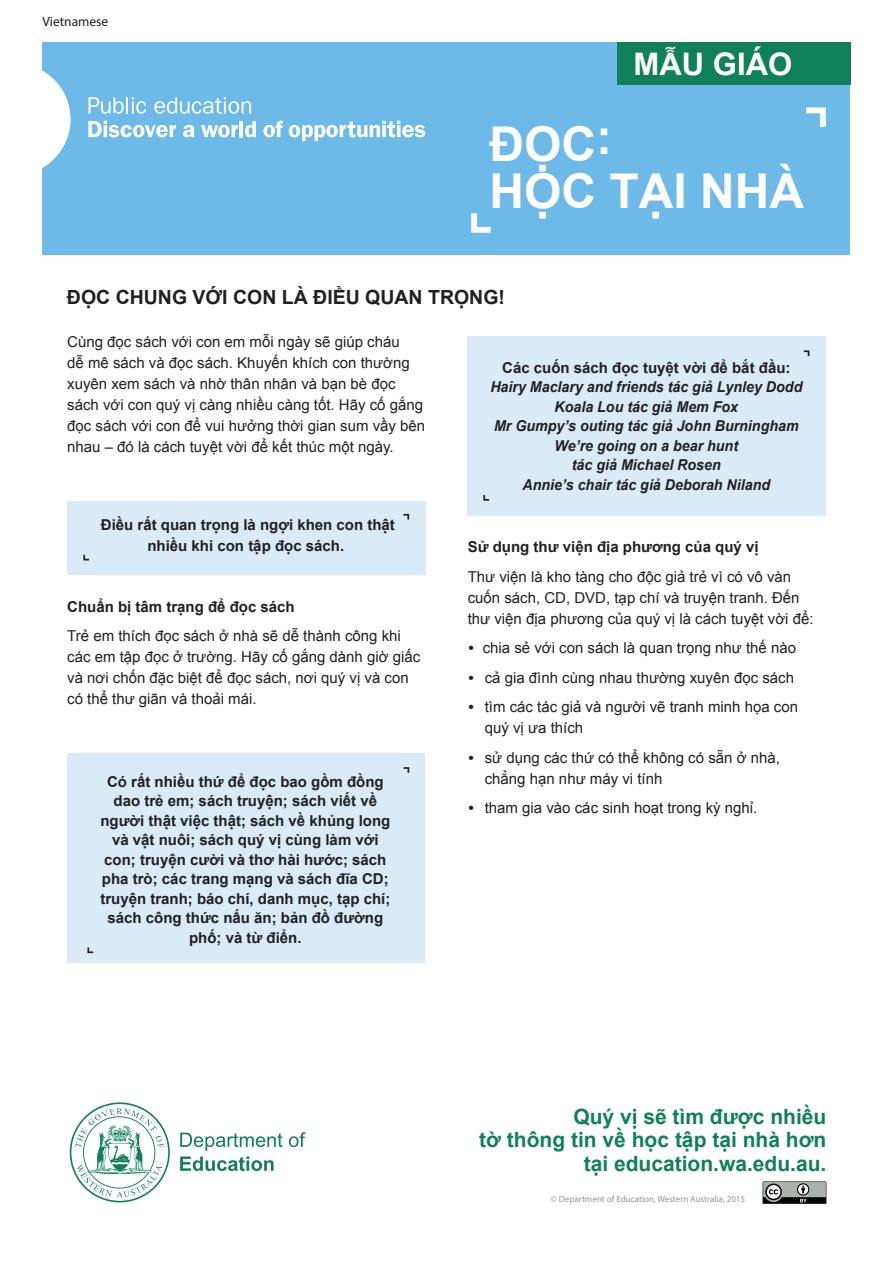
<style>
.page{position:relative;width:893px;height:1263px;background:#fff}
.page>*{position:absolute;margin:0;border:0;box-sizing:border-box;transform-origin:0 0}
.t1{font:700 48px "Arial";color:#fff}
.t2{font:700 31.05px "Arial";color:#fff}
.t3{font:700 21px/23.5px "Arial";color:#10805a;text-align:right}
.t4{font:700 19.5px "Arial";color:#231f20}
.t5{font:15px/21px "Arial";color:#231f20}
.Pull_Outs{font:700 15px/19.5px "Arial";color:#231f20;text-align:center}
.Pull_Outs-2{font:italic 700 15px/19.5px "Arial";color:#231f20;text-align:center;scale:.95 1}
.t6{font:13.5px "Myriad Pro";color:#231f20}
.t7{font:9px "Myriad Pro";color:#939598}
.s1{font-weight:700;font-style:italic}
</style>
<div class="page">
<div style="left:43px;top:43px;width:807px;height:212px;background:#6db9e7"></div>
<svg style="left:42px;top:63px;width:29px;height:112px"></svg>
<svg style="left:88px;top:97px;width:58px;height:17px"></svg>
<svg style="left:154px;top:97px;width:97px;height:17px"></svg>
<svg style="left:88px;top:121px;width:88px;height:16px"></svg>
<svg style="left:183px;top:125px;width:11px;height:12px"></svg>
<svg style="left:201px;top:125px;width:37px;height:12px"></svg>
<hr style="left:240px;top:121px;width:3px;height:16px;background:#fff">
<svg style="left:245px;top:121px;width:11px;height:16px"></svg>
<svg style="left:263px;top:121px;width:20px;height:16px"></svg>
<svg style="left:289px;top:121px;width:136px;height:20px"></svg>
<div style="left:617px;top:43px;width:233px;height:42px;background:#10805a"></div>
<svg style="left:70px;top:1102px;width:100px;height:100px"></svg>
<svg style="left:289px;top:1132px;width:16px;height:15px"></svg>
<svg style="left:180px;top:1132px;width:103px;height:39px"></svg>
<svg style="left:763px;top:1181px;width:63px;height:23px"></svg>
<svg style="left:471px;top:213px;width:20px;height:20px"></svg>
<svg style="left:806px;top:107px;width:20px;height:20px"></svg>
<div style="left:67px;top:501px;width:358px;height:74px;background:#d9ebf7"></div>
<svg style="left:403px;top:514px;width:6px;height:6px"></svg>
<svg style="left:83px;top:555px;width:6px;height:5px"></svg>
<div style="left:67px;top:754px;width:357px;height:209px;background:#d9ebf7"></div>
<svg style="left:404px;top:767px;width:5px;height:6px"></svg>
<svg style="left:87px;top:947px;width:6px;height:6px"></svg>
<div style="left:468px;top:336px;width:358px;height:179px;background:#d9ebf7"></div>
<svg style="left:804px;top:350px;width:5px;height:6px"></svg>
<svg style="left:483px;top:495px;width:6px;height:6px"></svg>
<p class="t6" style="left:43px;top:13px;width:67px">Vietnamese</p>
<h2 class="t2" style="left:634px;top:44px;width:160px">MẪU GIÁO</h2>
<p class="t1" style="left:489px;top:112px;width:124px">ĐỌC:</p>
<p class="t1" style="left:489px;top:159px;width:316px">HỌC TẠI NHÀ</p>
<p class="t4" style="left:67px;top:285px;width:440px">ĐỌC CHUNG VỚI CON LÀ ĐIỀU QUAN TRỌNG!</p>
<p class="t5" style="left:67px;top:331px;width:359px">Cùng đọc sách với con em mỗi ngày sẽ giúp cháu<br>dễ mê sách và đọc sách. Khuyến khích con thường xuyên xem sách và nhờ thân nhân và bạn bè đọc sách với con quý vị càng nhiều càng tốt. Hãy cố gắng đọc sách với con để vui hưởng thời gian sum vầy bên nhau – đó là cách tuyệt vời để kết thúc một ngày.</p>
<p class="Pull_Outs" style="left:101px;top:515px;width:296px;line-height:21px">Điều rất quan trọng là ngợi khen con thật nhiều khi con tập đọc sách.</p>
<p class="Pull_Outs" style="left:67px;top:597px;width:229px">Chuẩn bị tâm trạng để đọc sách</p>
<p class="t5" style="left:67px;top:625px;width:355px">Trẻ em thích đọc sách ở nhà sẽ dễ thành công khi các em tập đọc ở trường. Hãy cố gắng dành giờ giấc và nơi chốn đặc biệt để đọc sách, nơi quý vị và con có thể thư giãn và thoải mái.</p>
<p class="Pull_Outs" style="left:100px;top:772px;width:292px">Có rất nhiều thứ để đọc bao gồm đồng dao trẻ em; sách truyện; sách viết về người thật việc thật; sách về khủng long và vật nuôi; sách quý vị cùng làm với con; truyện cười và thơ hài hước; sách pha trò; các trang mạng và sách đĩa CD; truyện tranh; báo chí, danh mục, tạp chí; sách công thức nấu ăn; bản đồ đường phố; và từ điển.</p>
<p class="Pull_Outs" style="left:502px;top:358px;width:290px">Các cuốn sách đọc tuyệt vời để bắt đầu:</p>
<p class="Pull_Outs-2" style="left:490px;top:377px;width:330px">Hairy Maclary and friends tác giả Lynley Dodd</p>
<p class="Pull_Outs-2" style="left:554px;top:397px;width:195px">Koala Lou tác giả Mem Fox</p>
<p class="Pull_Outs-2" style="left:494px;top:416px;width:322px">Mr Gumpy’s outing tác giả John Burningham</p>
<p class="Pull_Outs-2" style="left:555px;top:436px;width:195px">We’re going on a bear hunt tác giả Michael Rosen</p>
<p class="Pull_Outs-2" style="left:523px;top:475px;width:262px">Annie’s chair tác giả Deborah Niland</p>
<p class="Pull_Outs" style="left:468px;top:537px;width:292px">Sử dụng thư viện địa phương của quý vị</p>
<p class="t5" style="left:468px;top:566px;width:347px">Thư viện là kho tàng cho độc giả trẻ vì có vô vàn cuốn sách, CD, DVD, tạp chí và truyện tranh. Đến thư viện địa phương của quý vị là cách tuyệt vời để:</p>
<p class="t5" style="left:468px;top:637px;width:330px"><span class="s1">•</span> chia sẻ với con sách là quan trọng như thế nào</p>
<p class="t5" style="left:468px;top:667px;width:328px"><span class="s1">•</span> cả gia đình cùng nhau thường xuyên đọc sách</p>
<p class="t5" style="left:485px;top:696px;width:315px;text-indent:-17px"><span class="s1">•</span> tìm các tác giả và người vẽ tranh minh họa con quý vị ưa thích</p>
<p class="t5" style="left:485px;top:747px;width:297px;text-indent:-17px"><span class="s1">•</span> sử dụng các thứ có thể không có sẵn ở nhà, chẳng hạn như máy vi tính</p>
<p class="t5" style="left:468px;top:797px;width:291px"><span class="s1">•</span> tham gia vào các sinh hoạt trong kỳ nghỉ.</p>
<h3 class="t3" style="left:479px;top:1105px;width:349px">Quý vị sẽ tìm được nhiều<br>tờ thông tin về học tập tại nhà hơn tại education.wa.edu.au.</h3>
<p class="t7" style="left:551px;top:1193px;width:196px">© Department of Education, Western Australia, 2015</p>
</div>
